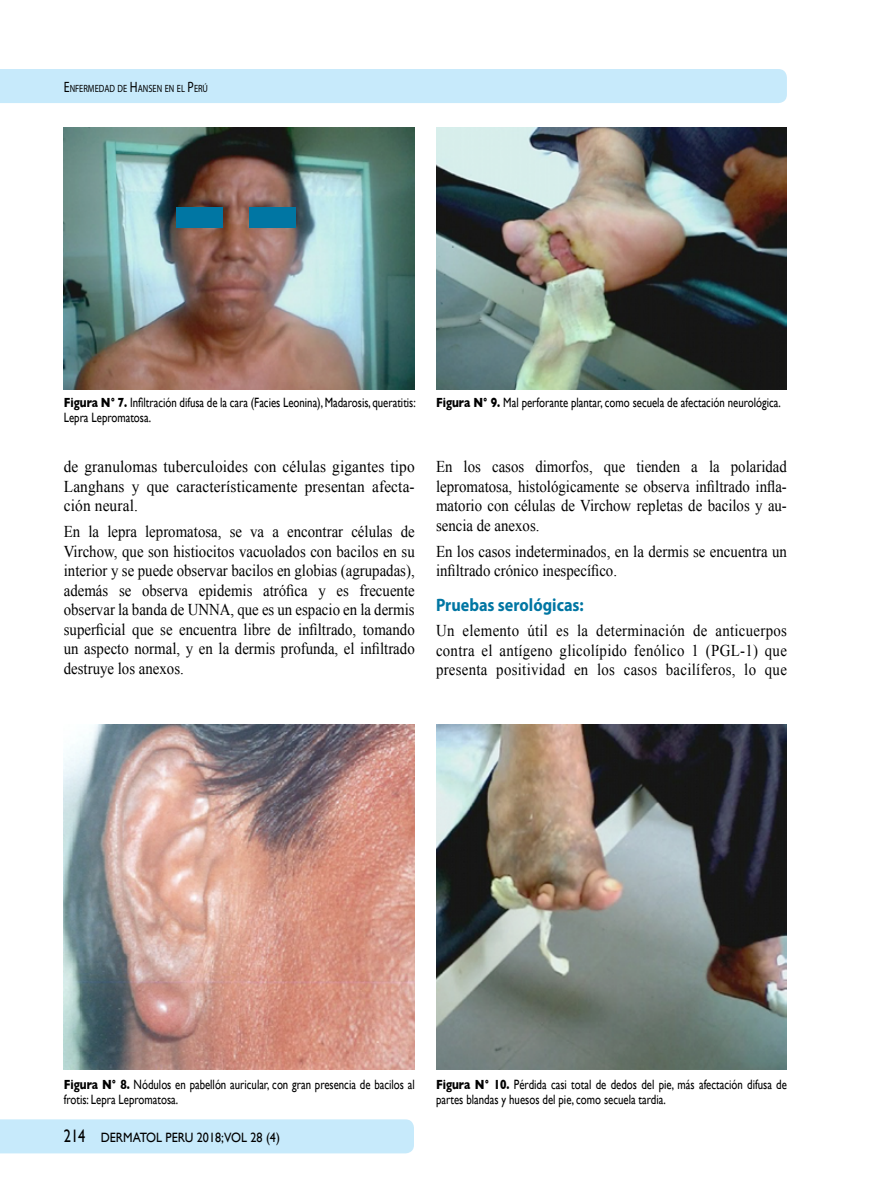
<style>
.page{position:relative;width:872px;height:1191px;background:#fff}
.page>*{position:absolute;margin:0;border:0;box-sizing:border-box;transform-origin:0 0}
.t1{font:700 18px "Myriad Pro";color:#0076a3;scale:.9 1}
.t2{font:16.5px/19.5px "Times New Roman";color:#000;text-align:justify;scale:.9 1}
.t3{font:16.5px/19.5px "Times New Roman";color:#000;text-align:justify;scale:.93 1}
.t4{font:13.5px/15px "Gill Sans";color:#000;scale:.8 1}
.t5{font:13.5px "Gill Sans";color:#000;scale:.9 1}
.t6{font:10.5px "Myriad Pro";color:#000;scale:.8 1}
.s1{font-size:15px}
.s2{font-weight:700}
.s3{font-size:18px}
</style>
<div class="page">
<div style="left:0;top:69px;width:787px;height:34px;background:#c7eafb"></div>
<div style="left:0;top:1119px;width:414px;height:34px;background:#c7eafb"></div>
<img style="left:64px;top:128px;width:351px;height:261px">
<div style="left:176px;top:208px;width:47px;height:20px;background:#0076a3"></div>
<div style="left:249px;top:208px;width:47px;height:20px;background:#0076a3"></div>
<img style="left:64px;top:724px;width:351px;height:346px">
<img style="left:436px;top:128px;width:351px;height:261px">
<img style="left:436px;top:724px;width:351px;height:346px">
<p class="t6" style="left:64px;top:82px;width:182px"><span class="s1">E</span>NFERMEDAD DE <span class="s1">H</span>ANSEN EN EL <span class="s1">P</span>ERÚ</p>
<p class="t4" style="left:64px;top:395px;width:441px"><span class="s2">Figura N° 7.</span> Infiltración difusa de la cara (Facies Leonina), Madarosis, queratitis:<br>Lepra Lepromatosa.</p>
<p class="t4" style="left:436px;top:395px;width:432px"><span class="s2">Figura N° 9.</span> Mal perforante plantar, como secuela de afectación neurológica.</p>
<p class="t3" style="left:64px;top:457px;width:379px">de granulomas tuberculoides con células gigantes tipo Langhans y que característicamente presentan afecta&shy;ción neural.</p>
<p class="t2" style="left:64px;top:521px;width:391px">En la lepra lepromatosa, se va a encontrar células de Virchow, que son histiocitos vacuolados con bacilos en su interior y se puede observar bacilos en globias (agrupadas), además se observa epidemis atrófica y es frecuente observar la banda de UNNA, que es un espacio en la dermis superficial que se encuentra libre de infiltrado, tomando un aspecto normal, y en la dermis profunda, el infiltrado destruye los anexos.</p>
<p class="t2" style="left:436px;top:457px;width:391px">En los casos dimorfos, que tienden a la polaridad lepromatosa, histológicamente se observa infiltrado infla&shy;matorio con células de Virchow repletas de bacilos y au&shy;sencia de anexos.</p>
<p class="t2" style="left:436px;top:541px;width:391px">En los casos indeterminados, en la dermis se encuentra un infiltrado crónico inespecífico.</p>
<p class="t1" style="left:436px;top:593px;width:166px">Pruebas serológicas:</p>
<p class="t2" style="left:436px;top:621px;width:391px">Un elemento útil es la determinación de anticuerpos contra el antígeno glicolípido fenólico 1 (PGL-1) que presenta positividad en los casos bacilíferos, lo que</p>
<p class="t4" style="left:64px;top:1077px;width:440px"><span class="s2">Figura N° 8.</span> Nódulos en pabellón auricular, con gran presencia de bacilos al frotis: Lepra Lepromatosa.</p>
<p class="t4" style="left:436px;top:1077px;width:440px"><span class="s2">Figura N° 10.</span> Pérdida casi total de dedos del pie, más afectación difusa de partes blandas y huesos del pie, como secuela tardia.</p>
<p class="t5" style="left:64px;top:1129px;width:242px"><span class="s3">214</span> DERMATOL PERU 2018;VOL 28 (4)</p>
</div>
